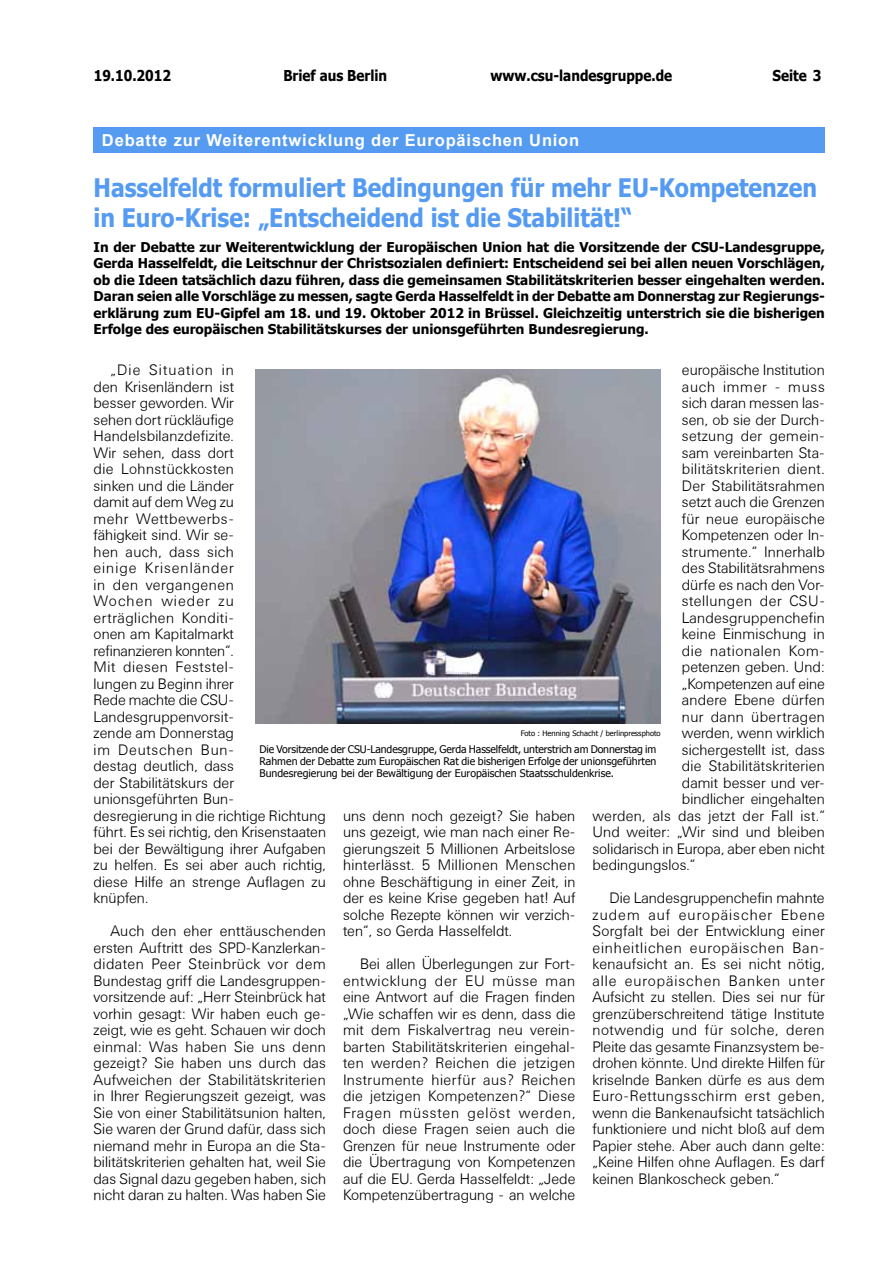
<style>
.page{position:relative;width:893px;height:1263px;background:#fff}
.page>*{position:absolute;margin:0;border:0;box-sizing:border-box;transform-origin:0 0}
.t1{font:700 25.5px/30px "Tahoma";color:#559bf2;scale:.9 1}
.t2{font:700 16.5px "Arial";letter-spacing:.05em;color:#fff}
.t3{font:300 15px/16.5px "Univers BSK";color:#000;text-align:justify}
.t4{font:700 15px "Tahoma";color:#000;scale:.9 1}
.t5{font:300 15px "Univers BSK";letter-spacing:.02em;color:#000}
.t6{font:300 15px "Univers BSK";letter-spacing:.025em;color:#000}
.t7{font:300 15px "Univers BSK";letter-spacing:.035em;color:#000}
.t8{font:300 15px "Univers BSK";letter-spacing:.045em;color:#000}
.t9{font:700 13.5px/16.5px "Tahoma";color:#000;text-align:justify}
.t10{font:10.5px/12px "Tahoma";color:#000;text-align:justify}
.t11{font:7.5px "Tahoma";color:#000}
</style>
<div class="page">
<div style="left:93px;top:128px;width:732px;height:25px;background:#559bf2"></div>
<img style="left:255px;top:369px;width:406px;height:355px">
<p class="t4" style="left:94px;top:65px;width:87px">19.10.2012</p>
<p class="t4" style="left:283px;top:65px;width:117px">Brief aus Berlin</p>
<p class="t4" style="left:490px;top:65px;width:203px">www.csu-landesgruppe.de</p>
<p class="t4" style="left:772px;top:65px;width:56px">Seite 3</p>
<p class="t2" style="left:102px;top:129px;width:479px">Debatte zur Weiterentwicklung der Europäischen Union</p>
<h1 class="t1" style="left:94px;top:171px;width:806px">Hasselfeldt formuliert Bedingungen für mehr EU-Kompetenzen in Euro-Krise: „Entscheidend ist die Stabilität!“</h1>
<p class="t9" style="left:94px;top:238px;width:733px">In der Debatte zur Weiterentwicklung der Europäischen Union hat die Vorsitzende der CSU-Landesgruppe, Gerda Hasselfeldt, die Leitschnur der Christsozialen definiert: Entscheidend sei bei allen neuen Vorschlägen, ob die Ideen tatsächlich dazu führen, dass die gemeinsamen Stabilitätskriterien besser eingehalten werden.<br>Daran seien alle Vorschläge zu messen, sagte Gerda Hasselfeldt in der Debatte am Donnerstag zur Regierungs&shy;erklärung zum EU-Gipfel am 18. und 19. Oktober 2012 in Brüssel. Gleichzeitig unterstrich sie die bisherigen Erfolge des europäischen Stabilitätskurses der unionsgeführten Bundesregierung.</p>
<p class="t3" style="left:94px;top:362px;width:234px;text-align:left;text-indent:17px">„Die Situation in<br>den Krisenländern ist<br>besser geworden. Wir<br>sehen dort rückläufige<br>Handelsbilanzdefizite.<br>Wir sehen, dass dort<br>die Lohnstückkosten<br>sinken und die Länder<br>damit auf dem Weg zu<br>mehr Wettbewerbs-<br>fähigkeit sind. Wir se-<br>hen auch, dass sich<br>einige Krisenländer<br>in den vergangenen<br>Wochen wieder zu<br>erträglichen Konditi-<br>onen am Kapitalmarkt<br>refinanzieren konnten“.<br>Mit diesen Feststel-<br>lungen zu Beginn ihrer<br>Rede machte die CSU-<br>Landesgruppenvorsit-<br>zende am Donnerstag<br>im Deutschen Bun-<br>destag deutlich, dass<br>der Stabilitätskurs der unionsgeführten Bun-<br>desregierung in die richtige Richtung führt. Es sei richtig, den Krisenstaaten bei der Bewältigung ihrer Aufgaben zu helfen. Es sei aber auch richtig, diese Hilfe an strenge Auflagen zu knüpfen.</p>
<p class="t3" style="left:94px;top:923px;width:234px;text-indent:17px">Auch den eher enttäuschenden ersten Auftritt des SPD-Kanzlerkan&shy;didaten Peer Steinbrück vor dem Bundestag griff die Landesgruppen&shy;vorsitzende auf: „Herr Steinbrück hat vorhin gesagt: Wir haben euch ge&shy;zeigt, wie es geht. Schauen wir doch einmal: Was haben Sie uns denn gezeigt? Sie haben uns durch das Aufweichen der Stabilitätskriterien in Ihrer Regierungszeit gezeigt, was Sie von einer Stabilitätsunion halten, Sie waren der Grund dafür, dass sich niemand mehr in Europa an die Sta&shy;bilitätskriterien gehalten hat, weil Sie das Signal dazu gegeben haben, sich nicht daran zu halten. Was haben Sie</p>
<p class="t3" style="left:682px;top:362px;width:144px">europäische Institution</p>
<p class="t8" style="left:682px;top:378px;width:144px">auch immer - muss</p>
<p class="t3" style="left:682px;top:395px;width:145px">sich daran messen las-</p>
<p class="t3" style="left:682px;top:411px;width:145px">sen, ob sie der Durch-</p>
<p class="t5" style="left:682px;top:428px;width:145px">setzung der gemein-</p>
<p class="t3" style="left:682px;top:444px;width:145px">sam vereinbarten Sta-</p>
<p class="t6" style="left:682px;top:461px;width:144px">bilitätskriterien dient.</p>
<p class="t3" style="left:682px;top:477px;width:145px">Der Stabilitätsrahmen</p>
<p class="t3" style="left:682px;top:494px;width:145px">setzt auch die Grenzen</p>
<p class="t3" style="left:682px;top:510px;width:144px">für neue europäische</p>
<p class="t3" style="left:682px;top:527px;width:145px">Kompetenzen oder In-</p>
<p class="t3" style="left:682px;top:543px;width:145px">strumente.“ Innerhalb</p>
<p class="t3" style="left:682px;top:560px;width:145px">des Stabilitätsrahmens</p>
<p class="t3" style="left:682px;top:576px;width:145px">dürfe es nach den Vor-</p>
<p class="t7" style="left:682px;top:593px;width:145px">stellungen der CSU-</p>
<p class="t3" style="left:682px;top:609px;width:144px">Landesgruppenchefin</p>
<p class="t3" style="left:682px;top:626px;width:145px">keine Einmischung in</p>
<p class="t7" style="left:682px;top:642px;width:145px">die nationalen Kom-</p>
<p class="t3" style="left:682px;top:659px;width:145px">petenzen geben. Und:</p>
<p class="t3" style="left:682px;top:675px;width:144px">„Kompetenzen auf eine</p>
<p class="t3" style="left:682px;top:692px;width:144px">andere Ebene dürfen</p>
<p class="t6" style="left:682px;top:708px;width:145px">nur dann übertragen</p>
<p class="t3" style="left:682px;top:725px;width:145px">werden, wenn wirklich</p>
<p class="t3" style="left:682px;top:741px;width:145px">sichergestellt ist, dass</p>
<p class="t3" style="left:682px;top:758px;width:145px">die Stabilitätskriterien</p>
<p class="t3" style="left:682px;top:774px;width:145px">damit besser und ver-</p>
<p class="t3" style="left:682px;top:791px;width:145px">bindlicher eingehalten</p>
<p class="t5" style="left:592px;top:807px;width:234px">werden, als das jetzt der Fall ist.“</p>
<p class="t3" style="left:592px;top:824px;width:234px">Und weiter: „Wir sind und bleiben</p>
<p class="t3" style="left:592px;top:840px;width:234px">solidarisch in Europa, aber eben nicht</p>
<p class="t3" style="left:592px;top:857px;width:105px">bedingungslos.“</p>
<p class="t3" style="left:592px;top:890px;width:234px;text-indent:17px">Die Landesgruppenchefin mahnte zudem auf europäischer Ebene Sorgfalt bei der Entwicklung einer einheitlichen europäischen Ban&shy;kenaufsicht an. Es sei nicht nötig, alle europäischen Banken unter Aufsicht zu stellen. Dies sei nur für grenzüberschreitend tätige Institute notwendig und für solche, deren Pleite das gesamte Finanzsystem be&shy;drohen könnte. Und direkte Hilfen für kriselnde Banken dürfe es aus dem Euro-Rettungsschirm erst geben, wenn die Bankenaufsicht tatsächlich funktioniere und nicht bloß auf dem Papier stehe. Aber auch dann gelte: „Keine Hilfen ohne Auflagen. Es darf keinen Blankoscheck geben.“</p>
<p class="t11" style="left:521px;top:729px;width:141px">Foto : Henning Schacht / berlinpressphoto</p>
<p class="t10" style="left:260px;top:742px;width:398px">Die Vorsitzende der CSU-Landesgruppe, Gerda Hasselfeldt, unterstrich am Donnerstag im Rahmen der Debatte zum Europäischen Rat die bisherigen Erfolge der unionsgeführten Bundesregierung bei der Bewältigung der Europäischen Staatsschuldenkrise.</p>
<p class="t3" style="left:343px;top:807px;width:234px">uns denn noch gezeigt? Sie haben uns gezeigt, wie man nach einer Re&shy;gierungszeit 5 Millionen Arbeitslose hinterlässt. 5 Millionen Menschen ohne Beschäftigung in einer Zeit, in der es keine Krise gegeben hat! Auf solche Rezepte können wir verzich&shy;ten“, so Gerda Hasselfeldt.</p>
<p class="t3" style="left:343px;top:956px;width:234px;text-indent:17px">Bei allen Überlegungen zur Fort&shy;entwicklung der EU müsse man eine Antwort auf die Fragen finden „Wie schaffen wir es denn, dass die mit dem Fiskalvertrag neu verein&shy;barten Stabilitätskriterien eingehal&shy;ten werden? Reichen die jetzigen Instrumente hierfür aus? Reichen die jetzigen Kompetenzen?“ Diese Fragen müssten gelöst werden, doch diese Fragen seien auch die Grenzen für neue Instrumente oder die Übertragung von Kompetenzen auf die EU. Gerda Hasselfeldt: „Jede Kompetenzübertragung - an welche</p>
</div>
